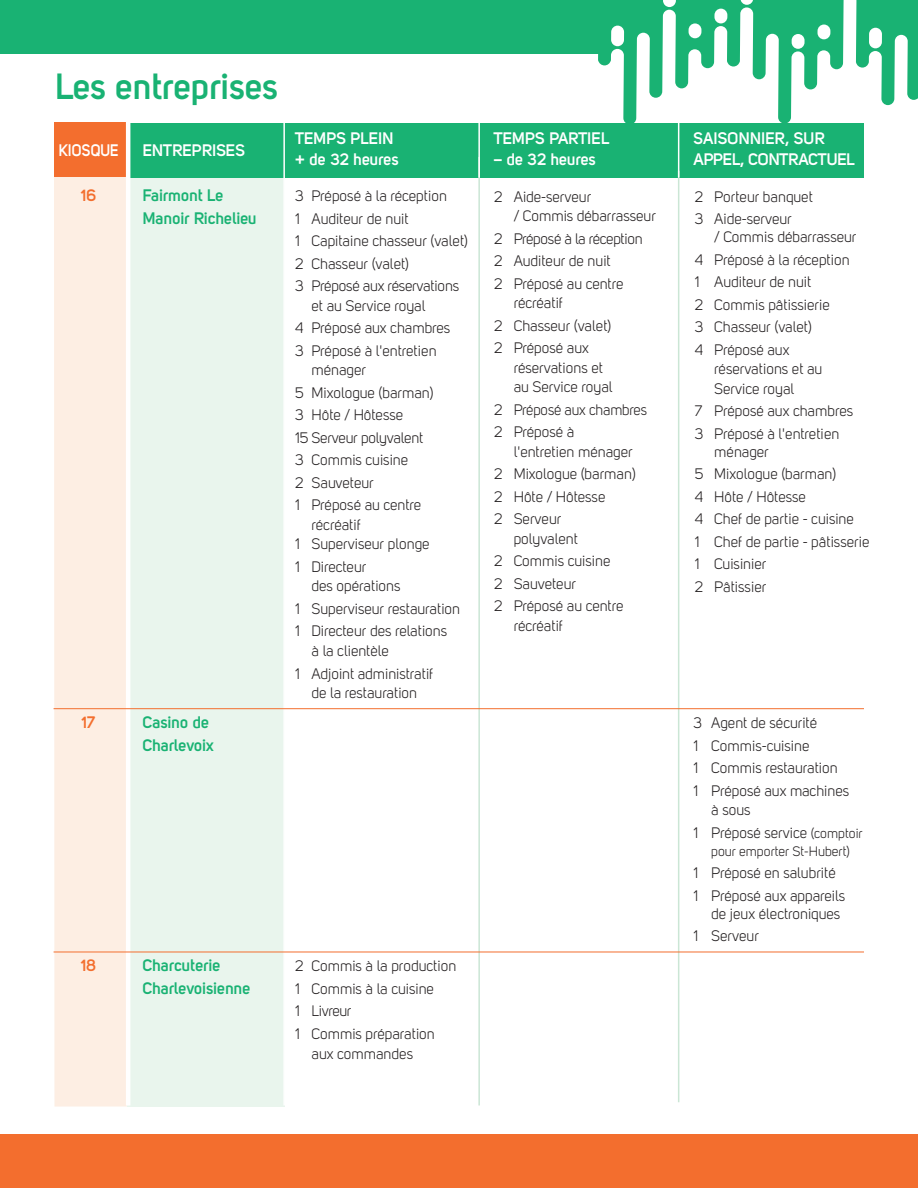
<style>
.page{position:relative;width:918px;height:1188px;background:#fff}
.page>*{position:absolute;margin:0;border:0;box-sizing:border-box;transform-origin:0 0}
.t1{font:700 36px "Uni Sans Semi";color:#19b273}
.t2{font:700 16.5px "Uni Sans Semi";letter-spacing:-.01em;color:#fff}
.t3{font:700 16.5px "Uni Sans Semi";color:#19b273}
.t4{font:700 16.5px "Uni Sans Semi";letter-spacing:-.01em;color:#fff;scale:.9 1}
.t5{font:700 16.5px "Uni Sans Semi";color:#f36e2e}
.t6{font:15px/18px "Uni Sans Book";color:#231f20}
.t7{font:15px "Uni Sans Book";letter-spacing:-.02em;color:#231f20}
.t8{font:13.5px "Uni Sans Book";color:#231f20}
.s1{font-size:13.5px}
</style>
<div class="page">
<svg style="left:595px;top:0;width:323px;height:123px"></svg>
<div style="left:0;top:1134px;width:918px;height:54px;background:#f36e2e"></div>
<div style="left:0;top:0;width:605px;height:53px;background:#19b273"></div>
<div style="left:54px;top:177px;width:74px;height:930px;background:#fdeee3"></div>
<div style="left:128px;top:176px;width:157px;height:931px;background:#e9f5ed"></div>
<div style="left:54px;top:122px;width:74px;height:55px;background:#f36e2e"></div>
<div style="left:128px;top:123px;width:736px;height:55px;background:#19b273"></div>
<hr style="left:126px;top:122px;width:4px;height:984px;background:#fff">
<hr style="left:283px;top:122px;width:2px;height:983px;background:#fff">
<hr style="left:478px;top:157px;width:2px;height:948px;background:#cbe6d5">
<hr style="left:678px;top:171px;width:1px;height:931px;background:#cbe6d5">
<hr style="left:478px;top:122px;width:2px;height:56px;background:#fff">
<hr style="left:678px;top:123px;width:1px;height:54px;background:#fff">
<hr style="left:54px;top:708px;width:810px;height:1px;background:#f36e2e">
<hr style="left:54px;top:952px;width:810px;height:1px;background:#f36e2e">
<p class="t1" style="left:55px;top:72px;width:224px">Les entreprises</p>
<p class="t4" style="left:59px;top:144px;width:68px">KIOSQUE</p>
<p class="t2" style="left:143px;top:144px;width:104px">ENTREPRISES</p>
<p class="t2" style="left:295px;top:132px;width:100px">TEMPS PLEIN</p>
<p class="t2" style="left:494px;top:132px;width:117px">TEMPS PARTIEL</p>
<p class="t2" style="left:693px;top:132px;width:133px">SAISONNIER, SUR</p>
<p class="t2" style="left:295px;top:153px;width:105px">+ de 32 heures</p>
<p class="t2" style="left:494px;top:153px;width:104px">– de 32 heures</p>
<p class="t2" style="left:693px;top:153px;width:163px">APPEL, CONTRACTUEL</p>
<p class="t5" style="left:81px;top:189px;width:17px">16</p>
<p class="t3" style="left:143px;top:189px;width:82px">Fairmont Le</p>
<p class="t6" style="left:295px;top:189px;width:153px">3 Préposé à la réception</p>
<p class="t3" style="left:143px;top:211px;width:115px">Manoir Richelieu</p>
<p class="t6" style="left:295px;top:211px;width:115px">1 Auditeur de nuit</p>
<p class="t6" style="left:295px;top:234px;width:175px">1 Capitaine chasseur (valet)</p>
<p class="t6" style="left:295px;top:256px;width:116px">2 Chasseur (valet)</p>
<p class="t6" style="left:295px;top:279px;width:166px">3 Préposé aux réservations</p>
<p class="t6" style="left:312px;top:298px;width:115px">et au Service royal</p>
<p class="t6" style="left:295px;top:321px;width:157px">4 Préposé aux chambres</p>
<p class="t6" style="left:295px;top:343px;width:143px">3 Préposé à l'entretien</p>
<p class="t6" style="left:312px;top:363px;width:56px">ménager</p>
<p class="t6" style="left:295px;top:385px;width:140px">5 Mixologue (barman)</p>
<p class="t6" style="left:295px;top:408px;width:110px">3 Hôte / Hôtesse</p>
<p class="t6" style="left:295px;top:430px;width:130px">15 Serveur polyvalent</p>
<p class="t6" style="left:295px;top:453px;width:115px">3 Commis cuisine</p>
<p class="t6" style="left:295px;top:475px;width:80px">2 Sauveteur</p>
<p class="t6" style="left:295px;top:498px;width:128px">1 Préposé au centre</p>
<p class="t6" style="left:312px;top:517px;width:51px">récréatif</p>
<p class="t6" style="left:295px;top:537px;width:136px">1 Superviseur plonge</p>
<p class="t6" style="left:295px;top:559px;width:73px">1 Directeur</p>
<p class="t6" style="left:312px;top:579px;width:91px">des opérations</p>
<p class="t6" style="left:295px;top:601px;width:167px">1 Superviseur restauration</p>
<p class="t6" style="left:295px;top:624px;width:154px">1 Directeur des relations</p>
<p class="t6" style="left:312px;top:643px;width:79px">à la clientèle</p>
<p class="t6" style="left:295px;top:666px;width:140px">1 Adjoint administratif</p>
<p class="t6" style="left:312px;top:685px;width:107px">de la restauration</p>
<p class="t5" style="left:82px;top:716px;width:15px">17</p>
<p class="t3" style="left:143px;top:716px;width:68px">Casino de</p>
<p class="t6" style="left:693px;top:715px;width:125px">3 Agent de sécurité</p>
<p class="t3" style="left:143px;top:738px;width:73px">Charlevoix</p>
<p class="t6" style="left:693px;top:738px;width:117px">1 Commis-cuisine</p>
<p class="t6" style="left:693px;top:760px;width:146px">1 Commis restauration</p>
<p class="t6" style="left:693px;top:783px;width:157px">1 Préposé aux machines</p>
<p class="t6" style="left:711px;top:802px;width:41px">à sous</p>
<p class="t6" style="left:693px;top:825px;width:171px">1 Préposé service <span class="s1">(comptoir</span></p>
<p class="t8" style="left:711px;top:846px;width:140px">pour emporter St-Hubert)</p>
<p class="t6" style="left:693px;top:865px;width:144px">1 Préposé en salubrité</p>
<p class="t6" style="left:711px;top:888px;width:136px;text-indent:-18px">1 Préposé aux appareils de jeux électroniques</p>
<p class="t6" style="left:693px;top:929px;width:67px">1 Serveur</p>
<p class="t5" style="left:81px;top:959px;width:17px">18</p>
<p class="t3" style="left:143px;top:959px;width:79px">Charcuterie</p>
<p class="t6" style="left:295px;top:959px;width:163px">2 Commis à la production</p>
<p class="t3" style="left:143px;top:981px;width:109px">Charlevoisienne</p>
<p class="t6" style="left:295px;top:981px;width:140px">1 Commis à la cuisine</p>
<p class="t7" style="left:295px;top:1005px;width:58px">1 Livreur</p>
<p class="t6" style="left:295px;top:1026px;width:141px">1 Commis préparation</p>
<p class="t6" style="left:312px;top:1046px;width:103px">aux commandes</p>
<p class="t6" style="left:494px;top:189px;width:99px">2 Aide-serveur</p>
<p class="t6" style="left:514px;top:208px;width:144px">/ Commis débarrasseur</p>
<p class="t7" style="left:494px;top:232px;width:150px">2 Préposé à la réception</p>
<p class="t6" style="left:494px;top:253px;width:118px">2 Auditeur de nuit</p>
<p class="t6" style="left:494px;top:276px;width:131px">2 Préposé au centre</p>
<p class="t6" style="left:514px;top:295px;width:51px">récréatif</p>
<p class="t6" style="left:494px;top:318px;width:119px">2 Chasseur (valet)</p>
<p class="t6" style="left:494px;top:340px;width:96px">2 Préposé aux</p>
<p class="t6" style="left:514px;top:360px;width:91px">réservations et</p>
<p class="t6" style="left:514px;top:379px;width:100px">au Service royal</p>
<p class="t6" style="left:494px;top:402px;width:154px">2 Préposé aux chambres</p>
<p class="t6" style="left:494px;top:424px;width:82px">2 Préposé à</p>
<p class="t6" style="left:514px;top:444px;width:120px">l'entretien ménager</p>
<p class="t6" style="left:494px;top:466px;width:143px">2 Mixologue (barman)</p>
<p class="t6" style="left:494px;top:489px;width:113px">2 Hôte / Hôtesse</p>
<p class="t6" style="left:494px;top:511px;width:69px">2 Serveur</p>
<p class="t6" style="left:514px;top:531px;width:66px">polyvalent</p>
<p class="t6" style="left:494px;top:553px;width:118px">2 Commis cuisine</p>
<p class="t6" style="left:494px;top:576px;width:83px">2 Sauveteur</p>
<p class="t6" style="left:494px;top:598px;width:131px">2 Préposé au centre</p>
<p class="t6" style="left:514px;top:618px;width:51px">récréatif</p>
<p class="t6" style="left:695px;top:189px;width:120px">2 Porteur banquet</p>
<p class="t6" style="left:714px;top:211px;width:144px;text-indent:-20px">3 Aide-serveur<br>/ Commis débarrasseur</p>
<p class="t6" style="left:695px;top:252px;width:157px">4 Préposé à la réception</p>
<p class="t6" style="left:695px;top:274px;width:118px">1 Auditeur de nuit</p>
<p class="t6" style="left:695px;top:297px;width:137px">2 Commis pâtissierie</p>
<p class="t6" style="left:695px;top:319px;width:119px">3 Chasseur (valet)</p>
<p class="t6" style="left:695px;top:342px;width:96px">4 Préposé aux</p>
<p class="t6" style="left:714px;top:361px;width:110px">réservations et au</p>
<p class="t6" style="left:714px;top:381px;width:81px">Service royal</p>
<p class="t6" style="left:695px;top:403px;width:160px">7 Préposé aux chambres</p>
<p class="t6" style="left:714px;top:426px;width:127px;text-indent:-20px">3 Préposé à l'entretien ménager</p>
<p class="t6" style="left:695px;top:466px;width:143px">5 Mixologue (barman)</p>
<p class="t6" style="left:695px;top:489px;width:113px">4 Hôte / Hôtesse</p>
<p class="t6" style="left:695px;top:511px;width:161px">4 Chef de partie - cuisine</p>
<p class="t6" style="left:695px;top:534px;width:176px">1 Chef de partie - pâtisserie</p>
<p class="t6" style="left:695px;top:556px;width:73px">1 Cuisinier</p>
<p class="t6" style="left:695px;top:579px;width:73px">2 Pâtissier</p>
</div>
